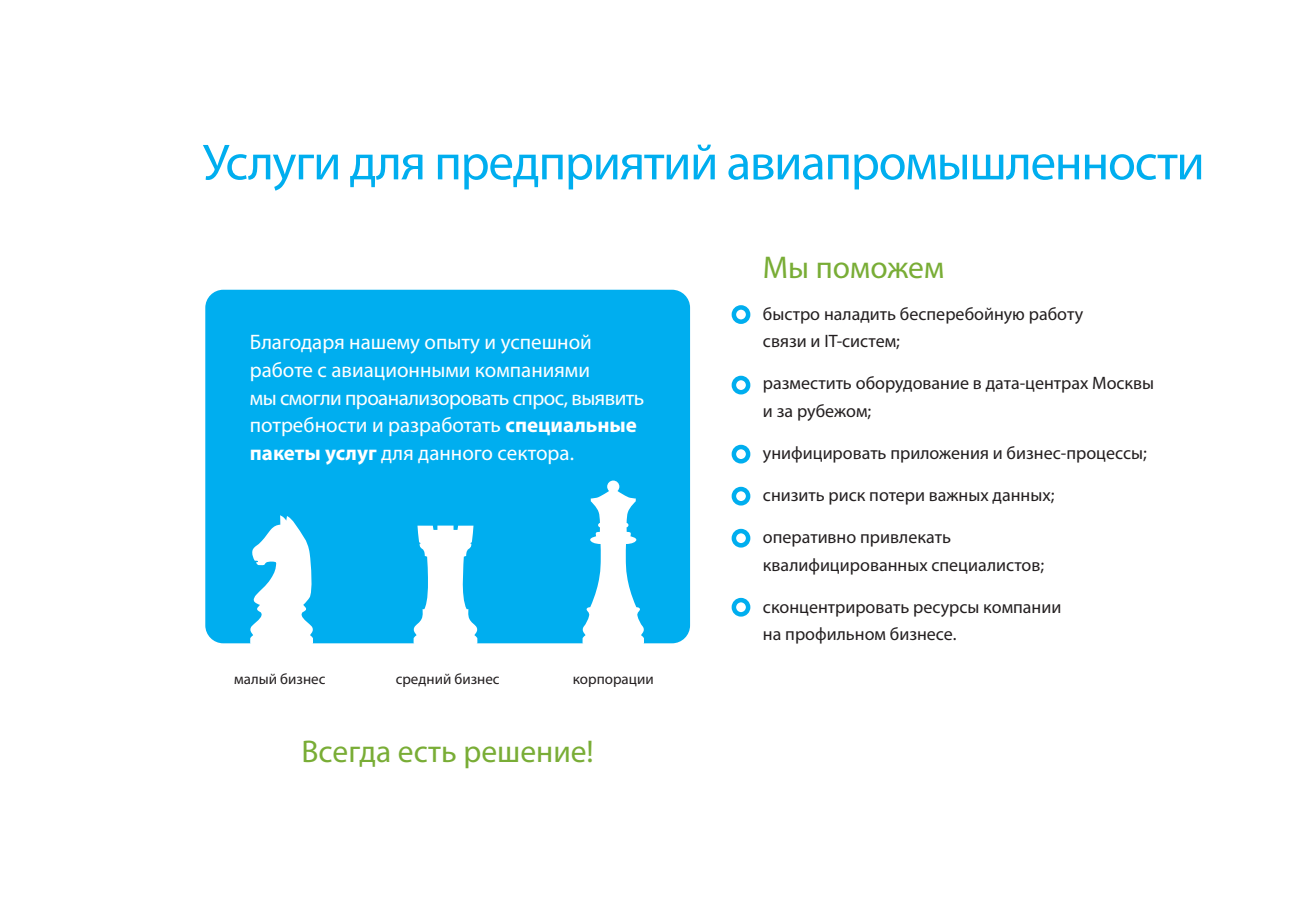
<style>
.page{position:relative;width:1289px;height:919px;background:#fff}
.page>*{position:absolute;margin:0;border:0;box-sizing:border-box;transform-origin:0 0}
.t1{font:51px "Myriad Pro";letter-spacing:-.025em;color:#00aeef}
.t2{font:31.5px "Myriad Pro";color:#79ad36}
.t3{font:21px/27.9px "Myriad Pro";color:#fff}
.t4{font:18px/27.9px "Myriad Pro";color:#231f20}
.t5{font:15px "Myriad Pro";color:#231f20}
.s1{font-weight:700}
</style>
<div class="page">
<div style="left:205px;top:290px;width:485px;height:353px;background:#00aeef;border-radius:18px"></div>
<svg style="left:582px;top:480px;width:62px;height:164px"></svg>
<svg style="left:413px;top:525px;width:65px;height:119px"></svg>
<svg style="left:250px;top:515px;width:63px;height:129px"></svg>
<div style="left:731px;top:305px;width:19px;height:19px;border:4px solid #00aeef;border-radius:50%"></div>
<div style="left:731px;top:375px;width:19px;height:19px;border:4px solid #00aeef;border-radius:50%"></div>
<div style="left:731px;top:444px;width:19px;height:19px;border:4px solid #00aeef;border-radius:50%"></div>
<div style="left:731px;top:486px;width:19px;height:19px;border:4px solid #00aeef;border-radius:50%"></div>
<div style="left:731px;top:528px;width:19px;height:19px;border:4px solid #00aeef;border-radius:50%"></div>
<div style="left:731px;top:597px;width:19px;height:19px;border:4px solid #00aeef;border-radius:50%"></div>
<h1 class="t1" style="left:203px;top:131px;width:1003px">Услуги для предприятий авиапромышленности</h1>
<p class="t3" style="left:250px;top:327px;width:396px">Благодаря нашему опыту и успешной работе с авиационными компаниями<br>мы смогли проанализоровать спрос, выявить потребности и разработать <span class="s1">специальные пакеты услуг</span> для данного сектора.</p>
<p class="t5" style="left:234px;top:669px;width:93px">малый бизнес</p>
<p class="t5" style="left:396px;top:669px;width:105px">средний бизнес</p>
<p class="t5" style="left:573px;top:669px;width:82px">корпорации</p>
<h2 class="t2" style="left:301px;top:732px;width:294px">Всегда есть решение!</h2>
<h2 class="t2" style="left:763px;top:247px;width:183px">Мы поможем</h2>
<p class="t4" style="left:763px;top:299px;width:322px">быстро наладить бесперебойную работу связи и IT-систем;</p>
<p class="t4" style="left:763px;top:369px;width:393px">разместить оборудование в дата-центрах Москвы и за рубежом;</p>
<p class="t4" style="left:763px;top:439px;width:385px">унифицировать приложения и бизнес-процессы;</p>
<p class="t4" style="left:763px;top:481px;width:293px">снизить риск потери важных данных;</p>
<p class="t4" style="left:763px;top:523px;width:283px">оперативно привлекать квалифицированных специалистов;</p>
<p class="t4" style="left:763px;top:593px;width:300px;line-height:27px">сконцентрировать ресурсы компании на профильном бизнесе.</p>
</div>
